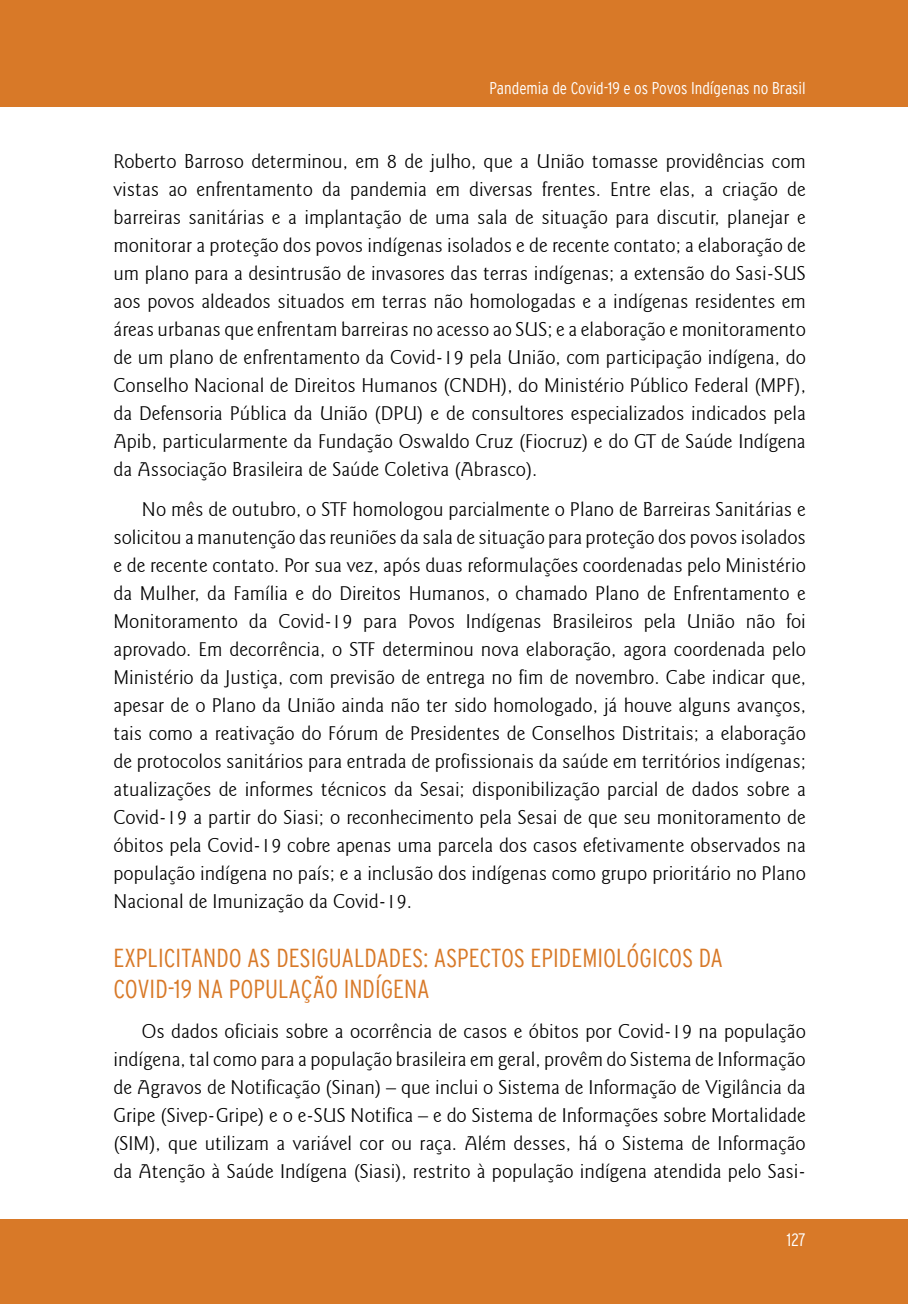
<style>
.page{position:relative;width:908px;height:1304px;background:#fff}
.page>*{position:absolute;margin:0;border:0;box-sizing:border-box;transform-origin:0 0}
.subiitulo_-_nivel_1{font:300 condensed 26px/31.2px "Interstate";color:#d87928}
.corpo_do_texto{font:300 20px/28px "Goudy Sans IT Cby BT";color:#000;text-align:justify}
.t1{font:300 condensed 18px "Interstate";color:#fff}
.t2{font:300 condensed 17px "Interstate";color:#fff}
</style>
<div class="page">
<div style="left:0;top:1219px;width:907px;height:85px;background:#d87928"></div>
<div style="left:0;top:0;width:907px;height:107px;background:#d87928"></div>
<p class="t2" style="left:489px;top:78px;width:317px">Pandemia de Covid-19 e os Povos Indígenas no Brasil</p>
<p class="corpo_do_texto" style="left:113px;top:148px;width:693px">Roberto Barroso determinou, em 8 de julho, que a União tomasse providências com vistas ao enfrentamento da pandemia em diversas frentes. Entre elas, a criação de barreiras sanitárias e a implantação de uma sala de situação para discutir, planejar e monitorar a proteção dos povos indígenas isolados e de recente contato; a elaboração de um plano para a desintrusão de invasores das terras indígenas; a extensão do Sasi-SUS aos povos aldeados situados em terras não homologadas e a indígenas residentes em áreas urbanas que enfrentam barreiras no acesso ao SUS; e a elaboração e monitoramento de um plano de enfrentamento da Covid-19 pela União, com participação indígena, do Conselho Nacional de Direitos Humanos (CNDH), do Ministério Público Federal (MPF), da Defensoria Pública da União (DPU) e de consultores especializados indicados pela Apib, particularmente da Fundação Oswaldo Cruz (Fiocruz) e do GT de Saúde Indígena da Associação Brasileira de Saúde Coletiva (Abrasco).</p>
<p class="corpo_do_texto" style="left:113px;top:495px;width:693px;text-indent:28px">No mês de outubro, o STF homologou parcialmente o Plano de Barreiras Sanitárias e solicitou a manutenção das reuniões da sala de situação para proteção dos povos isolados e de recente contato. Por sua vez, após duas reformulações coordenadas pelo Ministério da Mulher, da Família e do Direitos Humanos, o chamado Plano de Enfrentamento e Monitoramento da Covid-19 para Povos Indígenas Brasileiros pela União não foi aprovado. Em decorrência, o STF determinou nova elaboração, agora coordenada pelo Ministério da Justiça, com previsão de entrega no fim de novembro. Cabe indicar que, apesar de o Plano da União ainda não ter sido homologado, já houve alguns avanços, tais como a reativação do Fórum de Presidentes de Conselhos Distritais; a elaboração de protocolos sanitários para entrada de profissionais da saúde em territórios indígenas; atualizações de informes técnicos da Sesai; disponibilização parcial de dados sobre a Covid-19 a partir do Siasi; o reconhecimento pela Sesai de que seu monitoramento de óbitos pela Covid-19 cobre apenas uma parcela dos casos efetivamente observados na população indígena no país; e a inclusão dos indígenas como grupo prioritário no Plano Nacional de Imunização da Covid-19.</p>
<p class="subiitulo_-_nivel_1" style="left:113px;top:942px;width:611px">EXPLICITANDO AS DESIGUALDADES: ASPECTOS EPIDEMIOLÓGICOS DA<br>COVID-19 NA POPULAÇÃO INDÍGENA</p>
<p class="corpo_do_texto" style="left:113px;top:1017px;width:693px;text-indent:28px">Os dados oficiais sobre a ocorrência de casos e óbitos por Covid-19 na população indígena, tal como para a população brasileira em geral, provêm do Sistema de Informação de Agravos de Notificação (Sinan) – que inclui o Sistema de Informação de Vigilância da Gripe (Sivep-Gripe) e o e-SUS Notifica – e do Sistema de Informações sobre Mortalidade (SIM), que utilizam a variável cor ou raça. Além desses, há o Sistema de Informação da Atenção à Saúde Indígena (Siasi), restrito à população indígena atendida pelo Sasi-</p>
<p class="t1" style="left:786px;top:1230px;width:20px">127</p>
</div>
